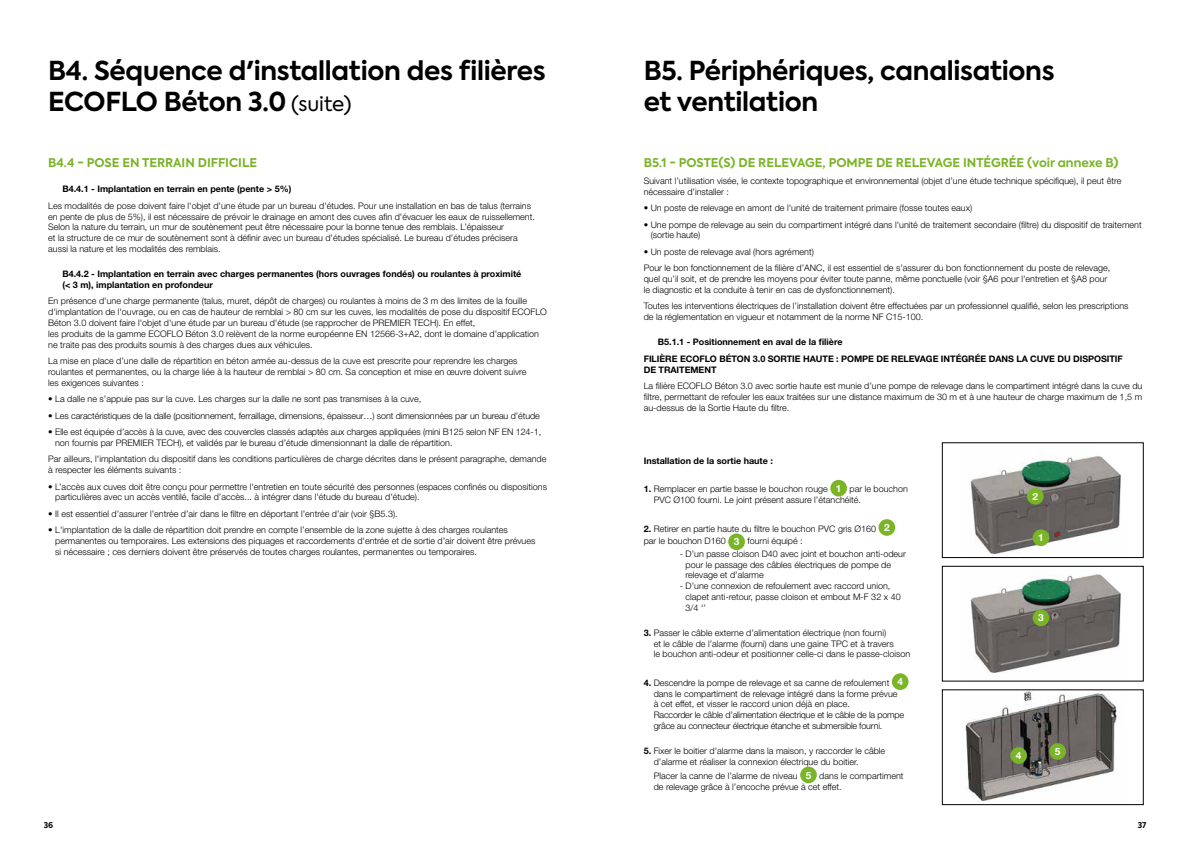
<style>
.page{position:relative;width:1191px;height:842px;background:#fff}
.page>*{position:absolute;margin:0;border:0;box-sizing:border-box;transform-origin:0 0}
.t1{font:700 26px/31.2px "Axiforma";letter-spacing:-.01em;color:#000}
.t2{font:700 12px "Axiforma";color:#7ab427}
.t3{font:700 10px "Helvetica Neue LT Std";color:#fff}
.t4{font:300 9px/10.8px "Helvetica Neue LT Std";color:#000}
.t5{font:700 9px/10.8px "Helvetica Neue LT Std";color:#000}
.t6{font:700 8px "Axiforma";color:#000}
.s1{font-weight:400;font-size:20px}
.s2{font-weight:700}
.s3{font-weight:700;font-size:10px;color:#fff}
</style>
<div class="page">
<div style="left:830px;top:480px;width:17px;height:16px;background:#7ab427;border-radius:50%"></div>
<div style="left:878px;top:519px;width:17px;height:17px;background:#7ab427;border-radius:50%"></div>
<div style="left:728px;top:533px;width:17px;height:17px;background:#7ab427;border-radius:50%"></div>
<div style="left:892px;top:673px;width:16px;height:17px;background:#7ab427;border-radius:50%"></div>
<div style="left:800px;top:767px;width:17px;height:16px;background:#7ab427;border-radius:50%"></div>
<img style="left:965px;top:691px;width:152px;height:111px">
<div style="left:942px;top:689px;width:201px;height:116px;border:1px solid #000"></div>
<img style="left:970px;top:574px;width:151px;height:99px">
<div style="left:942px;top:566px;width:201px;height:115px;border:1px solid #000"></div>
<img style="left:970px;top:456px;width:151px;height:98px">
<svg style="left:1055px;top:532px;width:4px;height:4px"></svg>
<svg style="left:1050px;top:493px;width:8px;height:8px"></svg>
<div style="left:942px;top:442px;width:201px;height:116px;border:1px solid #000"></div>
<div style="left:1010px;top:747px;width:17px;height:17px;background:#7ab427;border-radius:50%"></div>
<div style="left:1032px;top:529px;width:17px;height:17px;background:#7ab427;border-radius:50%"></div>
<div style="left:1027px;top:488px;width:16px;height:17px;background:#7ab427;border-radius:50%"></div>
<div style="left:1032px;top:609px;width:17px;height:17px;background:#7ab427;border-radius:50%"></div>
<div style="left:1049px;top:743px;width:17px;height:17px;background:#7ab427;border-radius:50%"></div>
<h1 class="t1" style="left:48px;top:55px;width:499px">B4. Séquence d'installation des filières<br>ECOFLO Béton 3.0 <span class="s1">(suite)</span></h1>
<h1 class="t1" style="left:643px;top:55px;width:412px">B5. Périphériques, canalisations et ventilation</h1>
<h2 class="t2" style="left:48px;top:155px;width:210px">B4.4 - POSE EN TERRAIN DIFFICILE</h2>
<p class="t5" style="left:62px;top:184px;width:230px">B4.4.1 - Implantation en terrain en pente (pente &gt; 5%)</p>
<p class="t4" style="left:48px;top:200px;width:488px">Les modalités de pose doivent faire l'objet d'une étude par un bureau d'études. Pour une installation en bas de talus (terrains en pente de plus de 5%), il est nécessaire de prévoir le drainage en amont des cuves afin d'évacuer les eaux de ruissellement.<br>Selon la nature du terrain, un mur de soutènement peut être nécessaire pour la bonne tenue des remblais. L’épaisseur<br>et la structure de ce mur de soutènement sont à définir avec un bureau d’études spécialisé. Le bureau d’études précisera aussi la nature et les modalités des remblais.</p>
<p class="t5" style="left:62px;top:268px;width:460px">B4.4.2 - Implantation en terrain avec charges permanentes (hors ouvrages fondés) ou roulantes à proximité (&lt; 3 m), implantation en profondeur</p>
<p class="t4" style="left:48px;top:295px;width:500px">En présence d'une charge permanente (talus, muret, dépôt de charges) ou roulantes à moins de 3 m des limites de la fouille d'implantation de l'ouvrage, ou en cas de hauteur de remblai &gt; 80 cm sur les cuves, les modalités de pose du dispositif ECOFLO Béton 3.0 doivent faire l'objet d'une étude par un bureau d'étude (se rapprocher de PREMIER TECH). En effet,<br>les produits de la gamme ECOFLO Béton 3.0 relèvent de la norme européenne EN 12566-3+A2, dont le domaine d’application ne traite pas des produits soumis à des charges dues aux véhicules.</p>
<p class="t4" style="left:48px;top:355px;width:480px">La mise en place d’une dalle de répartition en béton armée au-dessus de la cuve est prescrite pour reprendre les charges roulantes et permanentes, ou la charge liée à la hauteur de remblai &gt; 80 cm. Sa conception et mise en œuvre doivent suivre les exigences suivantes :</p>
<p class="t4" style="left:48px;top:393px;width:374px">• La dalle ne s’appuie pas sur la cuve. Les charges sur la dalle ne sont pas transmises à la cuve,</p>
<p class="t4" style="left:48px;top:410px;width:493px">• Les caractéristiques de la dalle (positionnement, ferraillage, dimensions, épaisseur…) sont dimensionnées par un bureau d’étude</p>
<p class="t4" style="left:55px;top:426px;width:487px;text-indent:-7px">• Elle est équipée d’accès à la cuve, avec des couvercles classés adaptés aux charges appliquées (mini B125 selon NF EN 124-1, non fournis par PREMIER TECH), et validés par le bureau d’étude dimensionnant la dalle de répartition.</p>
<p class="t4" style="left:48px;top:453px;width:500px">Par ailleurs, l'implantation du dispositif dans les conditions particulières de charge décrites dans le présent paragraphe, demande à respecter les éléments suivants :</p>
<p class="t4" style="left:55px;top:481px;width:493px;text-indent:-7px">• L’accès aux cuves doit être conçu pour permettre l'entretien en toute sécurité des personnes (espaces confinés ou dispositions particulières avec un accès ventilé, facile d’accès... à intégrer dans l'étude du bureau d'étude).</p>
<p class="t4" style="left:48px;top:508px;width:351px">• Il est essentiel d’assurer l’entrée d’air dans le filtre en déportant l’entrée d’air (voir §B5.3).</p>
<p class="t4" style="left:55px;top:524px;width:481px;text-indent:-7px">• L'implantation de la dalle de répartition doit prendre en compte l’ensemble de la zone sujette à des charges roulantes permanentes ou temporaires. Les extensions des piquages et raccordements d'entrée et de sortie d’air doivent être prévues si nécessaire ; ces derniers doivent être préservés de toutes charges roulantes, permanentes ou temporaires.</p>
<h2 class="t2" style="left:643px;top:155px;width:476px">B5.1 - POSTE(S) DE RELEVAGE, POMPE DE RELEVAGE INTÉGRÉE (voir annexe B)</h2>
<p class="t4" style="left:643px;top:175px;width:479px">Suivant l’utilisation visée, le contexte topographique et environnemental (objet d’une étude technique spécifique), il peut être nécessaire d’installer :</p>
<p class="t4" style="left:643px;top:202px;width:330px">• Un poste de relevage en amont de l'unité de traitement primaire (fosse toutes eaux)</p>
<p class="t4" style="left:650px;top:219px;width:492px;text-indent:-7px">• Une pompe de relevage au sein du compartiment intégré dans l'unité de traitement secondaire (filtre) du dispositif de traitement (sortie haute)</p>
<p class="t4" style="left:643px;top:243px;width:468px;line-height:16.5px">• Un poste de relevage aval (hors agrément)<br>Pour le bon fonctionnement de la filière d’ANC, il est essentiel de s’assurer du bon fonctionnement du poste de relevage,</p>
<p class="t4" style="left:643px;top:273px;width:465px">quel qu’il soit, et de prendre les moyens pour éviter toute panne, même ponctuelle (voir §A6 pour l'entretien et §A8 pour le diagnostic et la conduite à tenir en cas de dysfonctionnement).</p>
<p class="t4" style="left:643px;top:301px;width:486px">Toutes les interventions électriques de l’installation doivent être effectuées par un professionnel qualifié, selon les prescriptions de la réglementation en vigueur et notamment de la norme NF C15-100.</p>
<p class="t5" style="left:643px;top:334px;width:480px;line-height:16.5px;text-indent:14px">B5.1.1 - Positionnement en aval de la filière<br>FILIÈRE ECOFLO BÉTON 3.0 SORTIE HAUTE : POMPE DE RELEVAGE INTÉGRÉE DANS LA CUVE DU DISPOSITIF</p>
<p class="t5" style="left:643px;top:364px;width:74px">DE TRAITEMENT</p>
<p class="t4" style="left:643px;top:380px;width:500px;text-align:justify">La filière ECOFLO Béton 3.0 avec sortie haute est munie d’une pompe de relevage dans le compartiment intégré dans la cuve du filtre, permettant de refouler les eaux traitées sur une distance maximum de 30 m et à une hauteur de charge maximum de 1,5 m au-dessus de la Sortie Haute du filtre.</p>
<p class="t5" style="left:643px;top:455px;width:131px">Installation de la sortie haute :</p>
<p class="t4" style="left:653px;top:484px;width:256px;text-indent:-10px"><span class="s2">1.</span> Remplacer en partie basse le bouchon rouge <span class="s3">1</span> par le bouchon<br>PVC Ø100 fourni. Le joint présent assure l’étanchéité.</p>
<p class="t4" style="left:643px;top:522px;width:247px;line-height:12.3px"><span class="s2">2.</span> Retirer en partie haute du filtre le bouchon PVC gris Ø160 <span class="s3">2 </span>par le bouchon D160 <span class="s3">3</span> fourni équipé :</p>
<p class="t4" style="left:685px;top:548px;width:222px;text-indent:-6px">- D’un passe cloison D40 avec joint et bouchon anti-odeur pour le passage des câbles électriques de pompe de relevage et d’alarme</p>
<p class="t4" style="left:685px;top:580px;width:217px;text-indent:-6px">- D’une connexion de refoulement avec raccord union, clapet anti-retour, passe cloison et embout M-F 32 x 40<br>3/4 ‘’</p>
<p class="t4" style="left:653px;top:627px;width:258px;text-indent:-10px"><span class="s2">3.</span> Passer le câble externe d’alimentation électrique (non fourni)<br>et le câble de l’alarme (fourni) dans une gaine TPC et à travers<br>le bouchon anti-odeur et positionner celle-ci dans le passe-cloison</p>
<p class="t4" style="left:653px;top:677px;width:252px;text-indent:-10px"><span class="s2">4.</span> Descendre la pompe de relevage et sa canne de refoulement <span class="s3">4 </span>dans le compartiment de relevage intégré dans la forme prévue à cet effet, et visser le raccord union déjà en place.<br>Raccorder le câble d’alimentation électrique et le câble de la pompe grâce au connecteur électrique étanche et submersible fourni.</p>
<p class="t4" style="left:653px;top:745px;width:233px;text-indent:-10px"><span class="s2">5.</span> Fixer le boitier d’alarme dans la maison, y raccorder le câble d’alarme et réaliser la connexion électrique du boitier.</p>
<p class="t4" style="left:653px;top:770px;width:251px">Placer la canne de l’alarme de niveau <span class="s3">5</span> dans le compartiment de relevage grâce à l’encoche prévue à cet effet.</p>
<p class="t3" style="left:1032px;top:490px;width:7px">2</p>
<p class="t3" style="left:1038px;top:532px;width:7px">1</p>
<p class="t3" style="left:1038px;top:612px;width:7px">3</p>
<p class="t3" style="left:1016px;top:749px;width:7px">4</p>
<p class="t3" style="left:1054px;top:745px;width:7px">5</p>
<p class="t6" style="left:44px;top:819px;width:11px">36</p>
<p class="t6" style="left:1137px;top:819px;width:10px">37</p>
</div>
